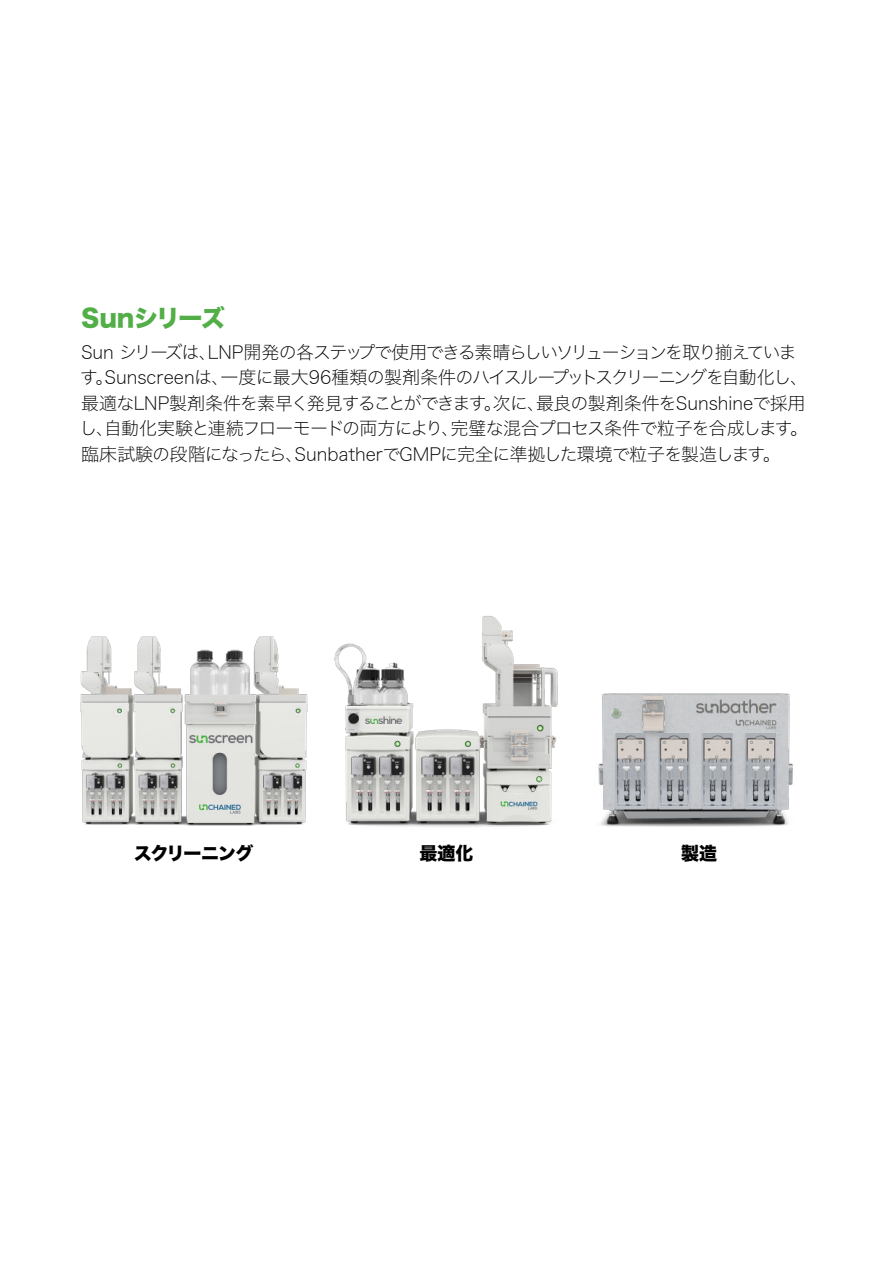
<style>
.page{position:relative;width:893px;height:1263px;background:#fff}
.page>*{position:absolute;margin:0;border:0;box-sizing:border-box;transform-origin:0 0}
.t1{font:24px "Hiragino Sans W8";letter-spacing:-.04em;color:#52ae47}
.t2{font:18px/25.5px "Hiragino Sans W1";letter-spacing:-.04em;color:#000}
.t3{font:18px "Hiragino Sans W8";letter-spacing:-.045em;color:#000}
</style>
<div class="page">
<img style="left:80px;top:636px;width:228px;height:190px">
<img style="left:334px;top:616px;width:224px;height:211px">
<img style="left:598px;top:693px;width:195px;height:134px">
<h1 class="t1" style="left:81px;top:304px;width:146px">Sunシリーズ</h1>
<p class="t2" style="left:80px;top:338px;width:730px">Sun シリーズは、LNP開発の各ステップで使用できる素晴らしいソリューションを取り揃えています。Sunscreenは、一度に最大96種類の製剤条件のハイスループットスクリーニングを自動化し、最適なLNP製剤条件を素早く発見することができます。次に、最良の製剤条件をSunshineで採用し、自動化実験と連続フローモードの両方により、完璧な混合プロセス条件で粒子を合成します。臨床試験の段階になったら、SunbatherでGMPに完全に準拠した環境で粒子を製造します。</p>
<p class="t3" style="left:134px;top:843px;width:121px">スクリーニング</p>
<p class="t3" style="left:419px;top:843px;width:55px">最適化</p>
<p class="t3" style="left:681px;top:843px;width:37px">製造</p>
</div>
